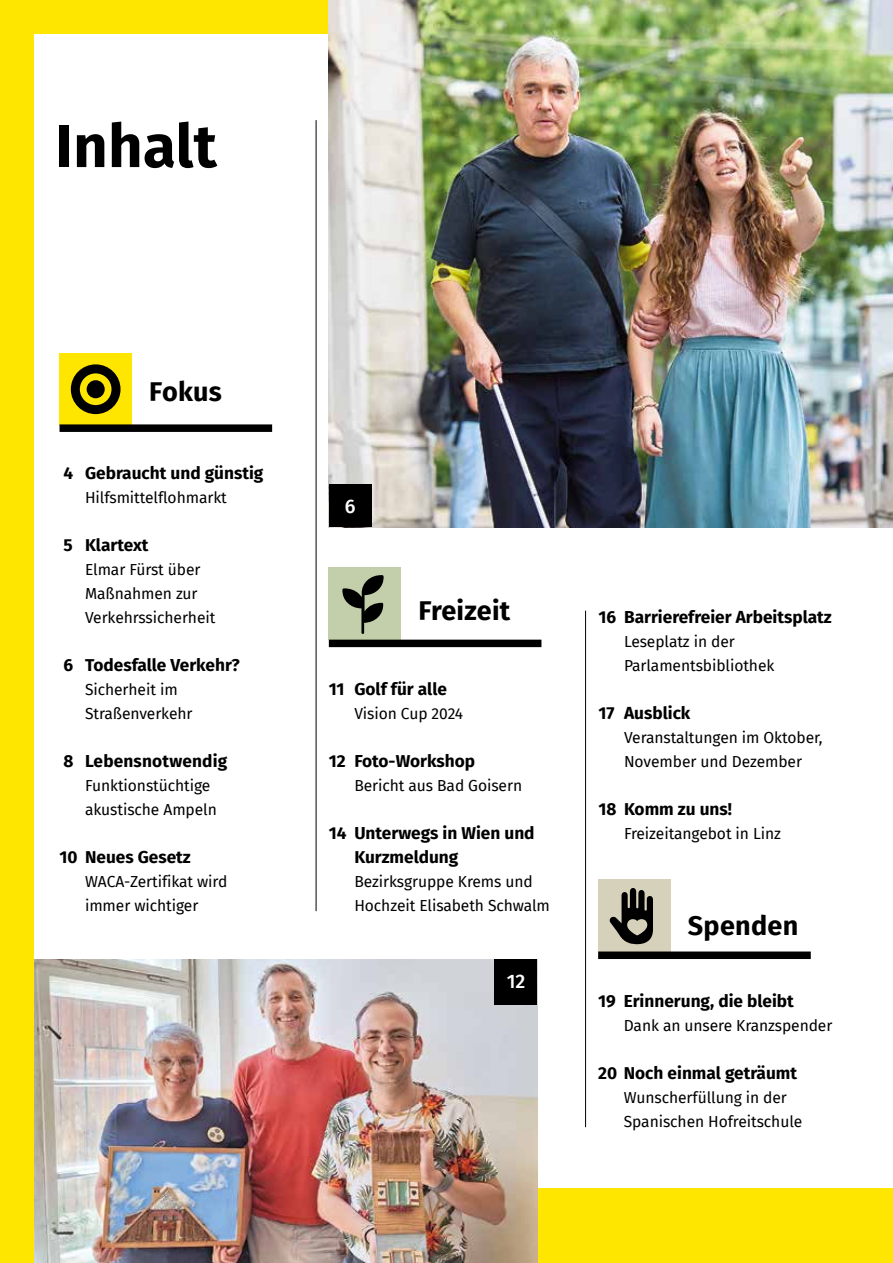
<style>
.page{position:relative;width:893px;height:1263px;background:#ffe600}
.page>*{position:absolute;margin:0;border:0;box-sizing:border-box;transform-origin:0 0}
.t1{font:700 60px "Fira Sans";letter-spacing:.005em;color:#000}
.t2{font:700 27px "Fira Sans";letter-spacing:.01em;color:#000}
.t3{font:500 19.5px "Fira Sans";color:#fff}
.t4{font:700 17.25px/24px "Fira Sans";color:#000}
.t5{font:15.6px/24px "Fira Sans";letter-spacing:-.005em;color:#000}
</style>
<div class="page">
<div style="left:34px;top:34px;width:859px;height:1153px;background:#fff"></div>
<hr style="left:585px;top:611px;width:1px;height:516px;background:#000">
<div style="left:60px;top:353px;width:72px;height:72px;background:#ffe600"></div>
<div style="left:87px;top:380px;width:18px;height:18px;background:#000;border-radius:50%"></div>
<div style="left:71px;top:364px;width:50px;height:50px;border:9px solid #000;border-radius:50%"></div>
<div style="left:60px;top:424px;width:212px;height:8px;background:#000"></div>
<hr style="left:316px;top:120px;width:1px;height:791px;background:#000">
<div style="left:329px;top:567px;width:72px;height:73px;background:#c2cfaa"></div>
<svg style="left:342px;top:575px;width:42px;height:59px"></svg>
<div style="left:329px;top:640px;width:212px;height:7px;background:#000"></div>
<img style="left:329px;top:0;width:564px;height:527px">
<div style="left:329px;top:485px;width:42px;height:42px;background:#000"></div>
<div style="left:598px;top:879px;width:72px;height:73px;background:#d6d1ba"></div>
<svg style="left:609px;top:888px;width:44px;height:57px"></svg>
<div style="left:598px;top:951px;width:213px;height:8px;background:#000"></div>
<img style="left:34px;top:959px;width:503px;height:304px">
<div style="left:495px;top:959px;width:42px;height:46px;background:#000"></div>
<h2 class="t1" style="left:55px;top:96px;width:163px">Inhalt</h2>
<p class="t2" style="left:149px;top:369px;width:74px">Fokus</p>
<p class="t4" style="left:64px;top:460px;width:201px">4 Gebraucht und günstig</p>
<p class="t5" style="left:85px;top:485px;width:143px">Hilfsmittelflohmarkt</p>
<p class="t4" style="left:64px;top:532px;width:86px">5 Klartext</p>
<p class="t5" style="left:85px;top:557px;width:132px">Elmar Fürst über<br>Maßnahmen zur<br>Verkehrssicherheit</p>
<p class="t4" style="left:64px;top:652px;width:178px">6 Todesfalle Verkehr?</p>
<p class="t5" style="left:85px;top:677px;width:109px">Sicherheit im<br>Straßenverkehr</p>
<p class="t4" style="left:64px;top:748px;width:165px">8 Lebensnotwendig</p>
<p class="t5" style="left:85px;top:773px;width:133px">Funktionstüchtige akustische Ampeln</p>
<p class="t4" style="left:60px;top:844px;width:133px">10 Neues Gesetz</p>
<p class="t5" style="left:85px;top:869px;width:144px">WACA-Zertifikat wird immer wichtiger</p>
<p class="t3" style="left:345px;top:490px;width:12px">6</p>
<p class="t2" style="left:419px;top:587px;width:93px">Freizeit</p>
<p class="t4" style="left:329px;top:676px;width:120px">11 Golf für alle</p>
<p class="t5" style="left:354px;top:701px;width:110px">Vision Cup 2024</p>
<p class="t4" style="left:329px;top:748px;width:148px">12 Foto-Workshop</p>
<p class="t5" style="left:354px;top:773px;width:169px">Bericht aus Bad Goisern</p>
<p class="t4" style="left:354px;top:820px;width:182px;text-indent:-26px">14 Unterwegs in Wien und<br>Kurzmeldung</p>
<p class="t5" style="left:354px;top:869px;width:197px">Bezirksgruppe Krems und<br>Hochzeit Elisabeth Schwalm</p>
<p class="t3" style="left:508px;top:964px;width:12px">6</p>
<p class="t3" style="left:507px;top:966px;width:20px">12</p>
<p class="t4" style="left:598px;top:604px;width:235px">16 Barrierefreier Arbeitsplatz</p>
<p class="t5" style="left:624px;top:629px;width:152px">Leseplatz in der<br>Parlamentsbibliothek</p>
<p class="t4" style="left:598px;top:700px;width:93px">17 Ausblick</p>
<p class="t5" style="left:624px;top:725px;width:200px">Veranstaltungen im Oktober,<br>November und Dezember</p>
<p class="t4" style="left:598px;top:796px;width:135px">18 Komm zu uns!</p>
<p class="t5" style="left:624px;top:821px;width:158px">Freizeitangebot in Linz</p>
<p class="t2" style="left:688px;top:903px;width:112px">Spenden</p>
<p class="t4" style="left:598px;top:988px;width:197px">19 Erinnerung, die bleibt</p>
<p class="t5" style="left:624px;top:1013px;width:210px">Dank an unsere Kranzspender</p>
<p class="t4" style="left:598px;top:1060px;width:200px">20 Noch einmal geträumt</p>
<p class="t5" style="left:624px;top:1085px;width:180px">Wunscherfüllung in der<br>Spanischen Hofreitschule</p>
</div>
